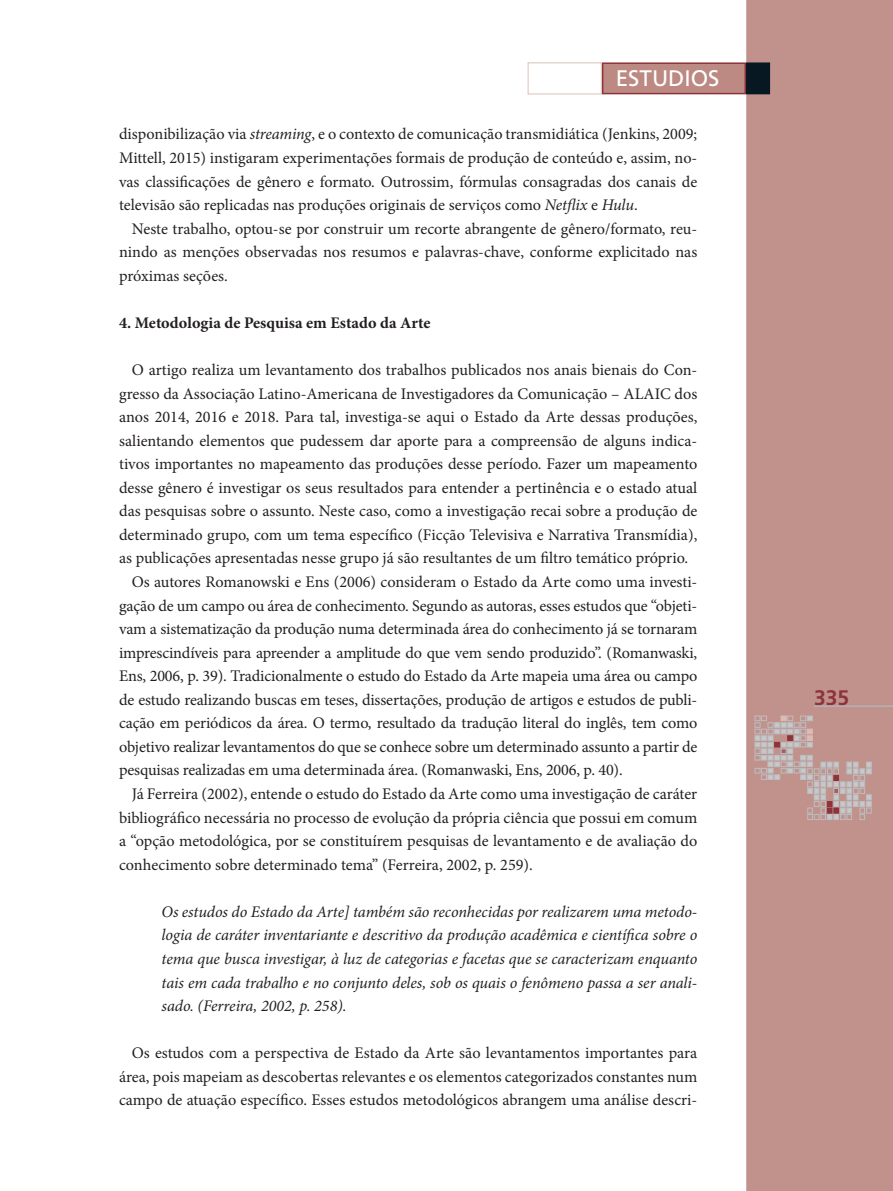
<style>
.page{position:relative;width:893px;height:1191px;background:#fff}
.page>*{position:absolute;margin:0;border:0;box-sizing:border-box;transform-origin:0 0}
.t1{font:22.5px "Frutiger";color:#fff}
.t2{font:700 21px "Frutiger";color:#8e333a}
.t3{font:16.2px/23.5px "Minion Pro";letter-spacing:-.005em;color:#231f20;text-align:justify}
.t4{font:italic 16.2px/23.5px "Minion Pro";letter-spacing:-.005em;color:#231f20;text-align:justify}
.t5{font:700 16.2px "Minion Pro";color:#231f20}
.s1{font-style:italic}
</style>
<div class="page">
<div style="left:746px;top:0;width:147px;height:1191px;background:#c1928c"></div>
<div style="left:602px;top:62px;width:144px;height:32px;background:#bc8983;border:2px solid #8e333a"></div>
<div style="left:746px;top:62px;width:24px;height:32px;background:#071822"></div>
<div style="left:528px;top:62px;width:74px;height:33px;border:1px solid #e0c7c2"></div>
<svg style="left:755px;top:716px;width:116px;height:103px;background:#bf9e9b"></svg>
<hr style="left:814px;top:706px;width:79px;height:1px;background:#b2b3b7">
<h1 class="t1" style="left:616px;top:65px;width:105px">ESTUDIOS</h1>
<p class="t3" style="left:119px;top:122px;width:580px">disponibilização via <span class="s1">streaming</span>, e o contexto de comunicação transmidiática (Jenkins, 2009; Mittell, 2015) instigaram experimentações formais de produção de conteúdo e, assim, no&shy;vas classificações de gênero e formato. Outrossim, fórmulas consagradas dos canais de televisão são replicadas nas produções originais de serviços como <span class="s1">Netflix</span> e <span class="s1">Hulu</span>.</p>
<p class="t3" style="left:119px;top:217px;width:580px;text-indent:13px">Neste trabalho, optou-se por construir um recorte abrangente de gênero/formato, reu&shy;nindo as menções observadas nos resumos e palavras-chave, conforme explicitado nas próximas seções.</p>
<p class="t5" style="left:119px;top:311px;width:313px">4. Metodologia de Pesquisa em Estado da Arte</p>
<p class="t3" style="left:132px;top:358px;width:567px">O artigo realiza um levantamento dos trabalhos publicados nos anais bienais do Con-</p>
<p class="t3" style="left:119px;top:382px;width:580px">gresso da Associação Latino-Americana de Investigadores da Comunicação – ALAIC dos</p>
<p class="t3" style="left:119px;top:405px;width:580px">anos 2014, 2016 e 2018. Para tal, investiga-se aqui o Estado da Arte dessas produções,</p>
<p class="t3" style="left:119px;top:429px;width:580px">salientando elementos que pudessem dar aporte para a compreensão de alguns indica-</p>
<p class="t3" style="left:119px;top:452px;width:580px">tivos importantes no mapeamento das produções desse período. Fazer um mapeamento</p>
<p class="t3" style="left:119px;top:476px;width:580px">desse gênero é investigar os seus resultados para entender a pertinência e o estado atual</p>
<p class="t3" style="left:119px;top:499px;width:580px">das pesquisas sobre o assunto. Neste caso, como a investigação recai sobre a produção de</p>
<p class="t3" style="left:119px;top:523px;width:580px">determinado grupo, com um tema específico (Ficção Televisiva e Narrativa Transmídia),</p>
<p class="t3" style="left:119px;top:546px;width:571px">as publicações apresentadas nesse grupo já são resultantes de um filtro temático próprio.</p>
<p class="t3" style="left:132px;top:570px;width:567px">Os autores Romanowski e Ens (2006) consideram o Estado da Arte como uma investi-</p>
<p class="t3" style="left:119px;top:593px;width:580px">gação de um campo ou área de conhecimento. Segundo as autoras, esses estudos que “objeti-</p>
<p class="t3" style="left:119px;top:617px;width:580px">vam a sistematização da produção numa determinada área do conhecimento já se tornaram</p>
<p class="t3" style="left:119px;top:641px;width:580px">imprescindíveis para apreender a amplitude do que vem sendo produzido”. (Romanwaski,</p>
<p class="t3" style="left:119px;top:664px;width:580px">Ens, 2006, p. 39). Tradicionalmente o estudo do Estado da Arte mapeia uma área ou campo</p>
<p class="t3" style="left:119px;top:688px;width:580px">de estudo realizando buscas em teses, dissertações, produção de artigos e estudos de publi-</p>
<p class="t3" style="left:119px;top:711px;width:580px">cação em periódicos da área. O termo, resultado da tradução literal do inglês, tem como</p>
<p class="t3" style="left:119px;top:735px;width:580px">objetivo realizar levantamentos do que se conhece sobre um determinado assunto a partir de</p>
<p class="t3" style="left:119px;top:758px;width:505px">pesquisas realizadas em uma determinada área. (Romanwaski, Ens, 2006, p. 40).</p>
<p class="t3" style="left:132px;top:782px;width:567px">Já Ferreira (2002), entende o estudo do Estado da Arte como uma investigação de caráter</p>
<p class="t3" style="left:119px;top:805px;width:580px">bibliográfico necessária no processo de evolução da própria ciência que possui em comum</p>
<p class="t3" style="left:119px;top:829px;width:580px">a “opção metodológica, por se constituírem pesquisas de levantamento e de avaliação do</p>
<p class="t3" style="left:119px;top:853px;width:415px">conhecimento sobre determinado tema” (Ferreira, 2002, p. 259).</p>
<p class="t4" style="left:162px;top:900px;width:537px">Os estudos do Estado da Arte] também são reconhecidas por realizarem uma metodo&shy;logia de caráter inventariante e descritivo da produção acadêmica e científica sobre o tema que busca investigar, à luz de categorias e facetas que se caracterizam enquanto tais em cada trabalho e no conjunto deles, sob os quais o fenômeno passa a ser anali&shy;sado. (Ferreira, 2002, p. 258).</p>
<p class="t3" style="left:119px;top:1041px;width:580px;text-indent:13px">Os estudos com a perspectiva de Estado da Arte são levantamentos importantes para área, pois mapeiam as descobertas relevantes e os elementos categorizados constantes num campo de atuação específico. Esses estudos metodológicos abrangem uma análise descri-</p>
<p class="t2" style="left:814px;top:685px;width:37px">335</p>
</div>
